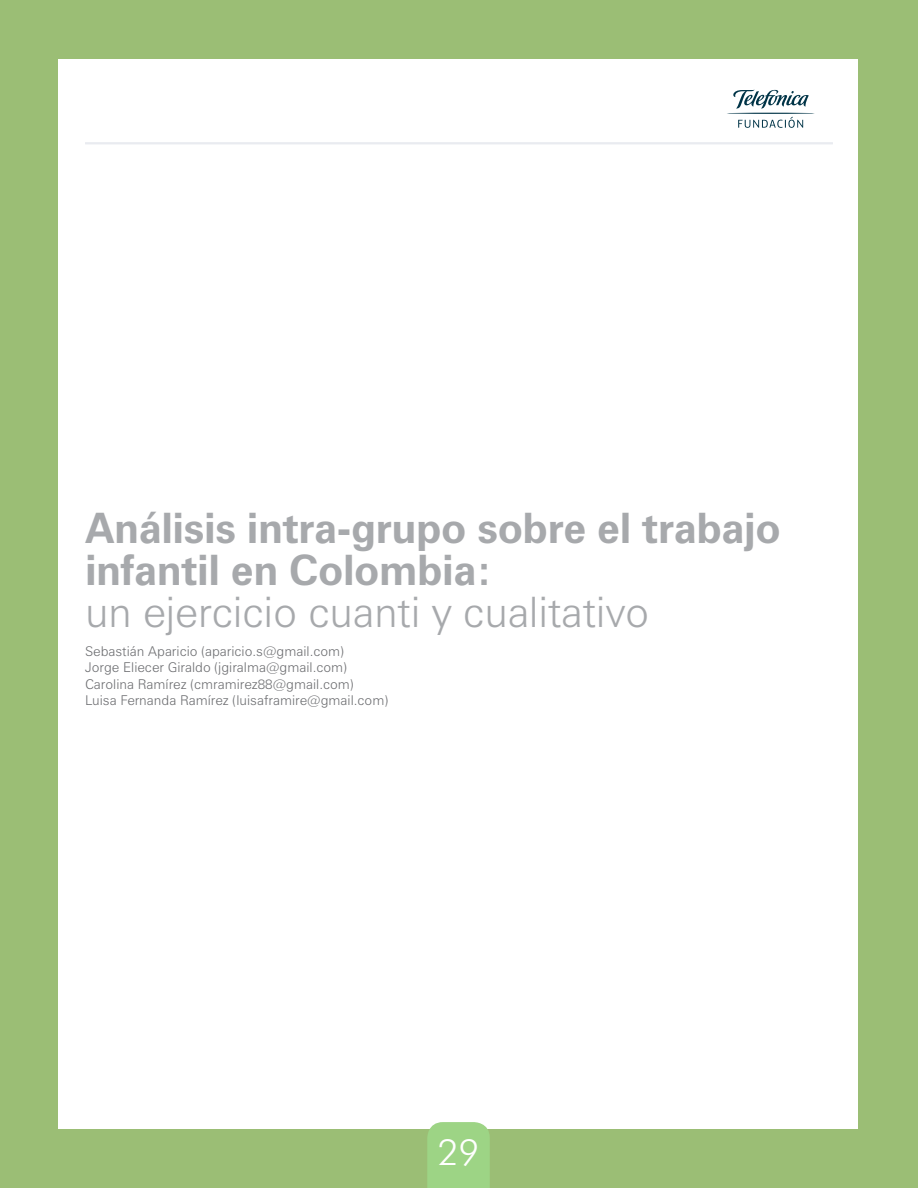
<style>
.page{position:relative;width:918px;height:1188px;background:#9bbe75}
.page>*{position:absolute;margin:0;border:0;box-sizing:border-box;transform-origin:0 0}
.t1{font:700 42px/42px "Zurich BT";letter-spacing:-.01em;color:#a7a9ac}
.t2{font:300 42px "Zurich BT";letter-spacing:-.01em;color:#a7a9ac}
.t3{font:300 36px "Futura BT";color:#fff}
.t4{font:300 13.5px/16.5px "Zurich BT";color:#6d6e71}
</style>
<div class="page">
<div style="left:58px;top:60px;width:800px;height:1069px;background:#fff"></div>
<div style="left:427px;top:1122px;width:63px;height:66px;background:#9dd485"></div>
<hr style="left:0;top:0;width:1px;height:1188px;background:#82ae53">
<svg style="left:727px;top:90px;width:88px;height:38px"></svg>
<hr style="left:85px;top:142px;width:748px;height:2px;background:#e9ebf0">
<h1 class="t1" style="left:85px;top:506px;width:697px">Análisis intra-grupo sobre el trabajo infantil en Colombia:</h1>
<h1 class="t2" style="left:85px;top:586px;width:566px">un ejercicio cuanti y cualitativo</h1>
<p class="t4" style="left:85px;top:643px;width:305px">Sebastián Aparicio (aparicio.s@gmail.com)<br>Jorge Eliecer Giraldo (jgiralma@gmail.com)<br>Carolina Ramírez (cmramirez88@gmail.com)<br>Luisa Fernanda Ramírez (luisaframire@gmail.com)</p>
<h2 class="t3" style="left:438px;top:1130px;width:43px">29</h2>
</div>
